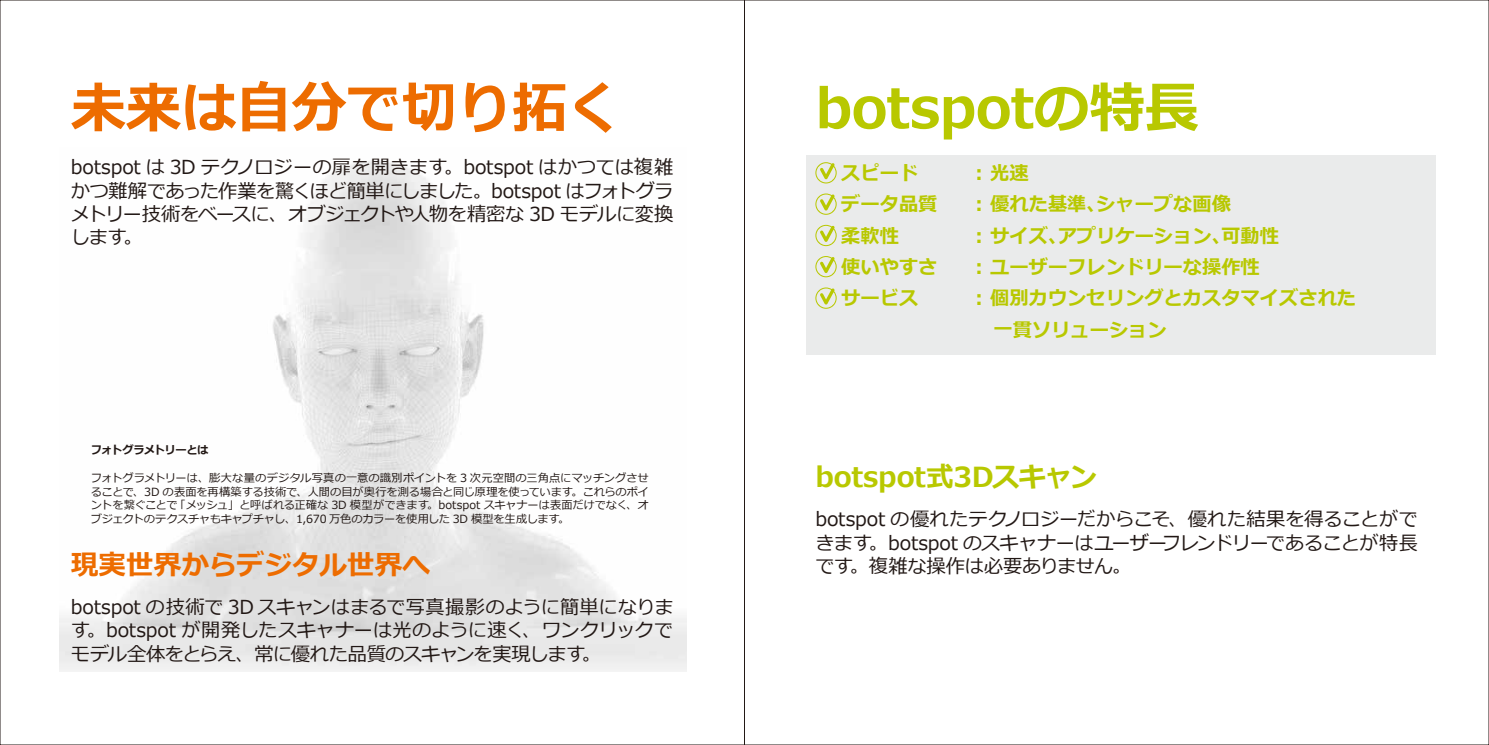
<style>
.page{position:relative;width:1489px;height:745px;background:#fff}
.page>*{position:absolute;margin:0;border:0;box-sizing:border-box;transform-origin:0 0}
.t1{font:700 55.12px "Meiryo";color:#ed6c00}
.t2{font:700 55.12px "Meiryo";letter-spacing:-.01em;color:#b8c800}
.t3{font:700 27.62px "Meiryo";letter-spacing:-.01em;color:#b8c800}
.t4{font:700 27.62px "Meiryo";color:#ed6c00}
.t5{font:19.25px/23.1px "Meiryo";letter-spacing:-.035em;color:#221815;text-align:justify}
.t6{font:700 19.25px/31.2px "Meiryo";color:#b8c800}
.t7{font:11.25px/13.8px "Meiryo";letter-spacing:-.025em;color:#221815;text-align:justify}
.t8{font:700 11.25px "Meiryo";letter-spacing:-.05em;color:#221815}
</style>
<div class="page">
<div style="left:806px;top:155px;width:629px;height:199px;background:#eaebeb"></div>
<img style="left:60px;top:161px;width:626px;height:510px">
<svg style="left:815px;top:162px;width:21px;height:21px"></svg>
<svg style="left:815px;top:193px;width:21px;height:22px"></svg>
<svg style="left:815px;top:225px;width:21px;height:21px"></svg>
<svg style="left:815px;top:256px;width:21px;height:21px"></svg>
<svg style="left:815px;top:287px;width:21px;height:21px"></svg>
<h1 class="t1" style="left:71px;top:77px;width:553px">未来は自分で切り拓く</h1>
<h1 class="t2" style="left:815px;top:77px;width:385px">botspotの特長</h1>
<p class="t5" style="left:71px;top:156px;width:604px">botspot は 3D テクノロジーの扉を開きます。botspot はかつては複雑かつ難解であった作業を驚くほど簡単にしました。botspot はフォトグラメトリー技術をベースに、オブジェクトや人物を精密な 3D モデルに変換します。</p>
<p class="t6" style="left:841px;top:158px;width:78px">スピード</p>
<p class="t6" style="left:969px;top:158px;width:61px">：光速</p>
<p class="t6" style="left:841px;top:189px;width:98px">データ品質</p>
<p class="t6" style="left:969px;top:189px;width:263px">：優れた基準、シャープな画像</p>
<p class="t6" style="left:841px;top:220px;width:59px">柔軟性</p>
<p class="t6" style="left:969px;top:220px;width:311px">：サイズ、アプリケーション、可動性</p>
<p class="t6" style="left:841px;top:251px;width:98px">使いやすさ</p>
<p class="t6" style="left:969px;top:251px;width:292px">：ユーザーフレンドリーな操作性</p>
<p class="t6" style="left:841px;top:283px;width:78px">サービス</p>
<p class="t6" style="left:969px;top:283px;width:388px">：個別カウンセリングとカスタマイズされた　一貫ソリューション</p>
<p class="t8" style="left:91px;top:443px;width:119px">フォトグラメトリーとは</p>
<p class="t7" style="left:91px;top:470px;width:559px">フォトグラメトリーは、膨大な量のデジタル写真の一意の識別ポイントを 3 次元空間の三角点にマッチングさせることで、3D の表面を再構築する技術で、人間の目が奥行を測る場合と同じ原理を使っています。これらのポイントを繋ぐことで「メッシュ」と呼ばれる正確な 3D 模型ができます。botspot スキャナーは表面だけでなく、オブジェクトのテクスチャもキャプチャし、1,670 万色のカラーを使用した 3D 模型を生成します。</p>
<h2 class="t3" style="left:815px;top:461px;width:283px">botspot式3Dスキャン</h2>
<p class="t5" style="left:815px;top:508px;width:604px">botspot の優れたテクノロジーだからこそ、優れた結果を得ることができます。botspot のスキャナーはユーザーフレンドリーであることが特長です。複雑な操作は必要ありません。</p>
<h2 class="t4" style="left:71px;top:549px;width:361px">現実世界からデジタル世界へ</h2>
<p class="t5" style="left:71px;top:595px;width:604px">botspot の技術で 3D スキャンはまるで写真撮影のように簡単になります。botspot が開発したスキャナーは光のように速く、ワンクリックでモデル全体をとらえ、常に優れた品質のスキャンを実現します。</p>
</div>
